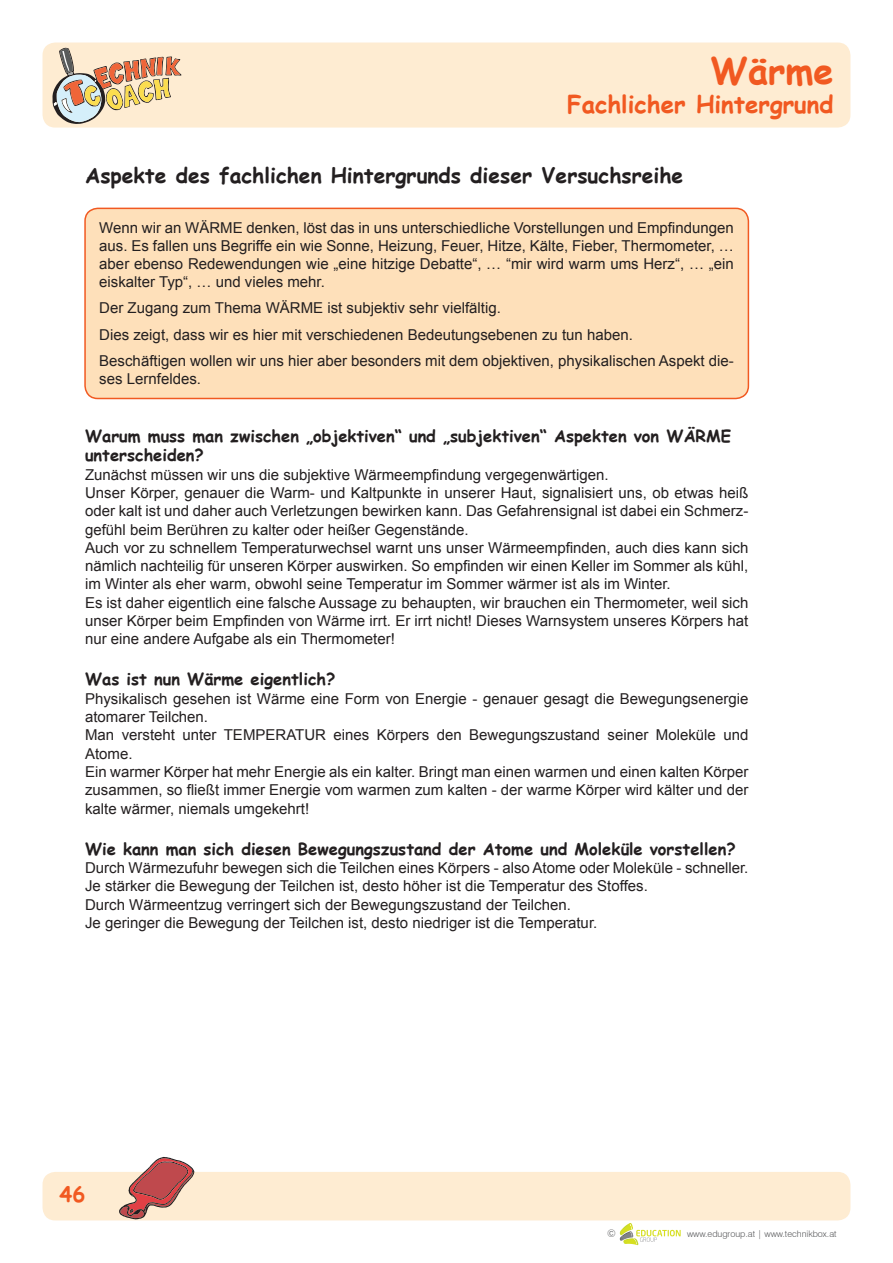
<style>
.page{position:relative;width:893px;height:1263px;background:#fff}
.page>*{position:absolute;margin:0;border:0;box-sizing:border-box;transform-origin:0 0}
.t1{font:700 36px "Comic Sans MS";color:#f15921}
.t2{font:700 24px "Comic Sans MS";color:#f15921}
.t3{font:700 21px "Comic Sans MS";color:#231f20}
.t4{font:700 21px "Comic Sans MS";color:#f15921}
.t5{font:700 16.5px/19.8px "Comic Sans MS";color:#231f20}
.t6{font:15px/18.3px "Arial";color:#231f20}
.t7{font:300 10.5px "Swiss 721 BT";color:#57585a}
.t8{font:300 9px "Swiss 721 BT";color:#57585a}
</style>
<div class="page">
<div style="left:43px;top:43px;width:807px;height:85px;background:#feecd2;border-radius:13px"></div>
<div style="left:43px;top:1172px;width:807px;height:48px;background:#feecd2;border-radius:13px"></div>
<svg style="left:119px;top:1157px;width:75px;height:62px"></svg>
<svg style="left:53px;top:48px;width:128px;height:76px"></svg>
<svg style="left:620px;top:1223px;width:61px;height:22px"></svg>
<div style="left:85px;top:208px;width:663px;height:190px;background:#fee0ba;border-radius:13px"></div>
<div style="left:84px;top:208px;width:665px;height:191px;border:2px solid #f15921;border-radius:13px"></div>
<h1 class="t1" style="left:711px;top:44px;width:124px">Wärme</h1>
<h2 class="t2" style="left:567px;top:86px;width:268px">Fachlicher Hintergrund</h2>
<h3 class="t3" style="left:85px;top:159px;width:600px">Aspekte des fachlichen Hintergrunds dieser Versuchsreihe</h3>
<p class="t6" style="left:99px;top:219px;width:636px;text-align:justify">Wenn wir an WÄRME denken, löst das in uns unterschiedliche Vorstellungen und Empfindungen aus. Es fallen uns Begriffe ein wie Sonne, Heizung, Feuer, Hitze, Kälte, Fieber, Thermometer, … aber ebenso Redewendungen wie „eine hitzige Debatte“, … “mir wird warm ums Herz“, … „ein eiskalter Typ“, … und vieles mehr.</p>
<p class="t6" style="left:99px;top:295px;width:636px;line-height:26.5px">Der Zugang zum Thema WÄRME ist subjektiv sehr vielfältig.<br>Dies zeigt, dass wir es hier mit verschiedenen Bedeutungsebenen zu tun haben.<br>Beschäftigen wollen wir uns hier aber besonders mit dem objektiven, physikalischen Aspekt die-</p>
<p class="t6" style="left:99px;top:370px;width:103px">ses Lernfeldes.</p>
<p class="t5" style="left:85px;top:425px;width:647px">Warum muss man zwischen „objektiven“ und „subjektiven“ Aspekten von WÄRME unterscheiden?</p>
<p class="t6" style="left:85px;top:465px;width:665px">Zunächst müssen wir uns die subjektive Wärmeempfindung vergegenwärtigen.<br>Unser Körper, genauer die Warm- und Kaltpunkte in unserer Haut, signalisiert uns, ob etwas heiß oder kalt ist und daher auch Verletzungen bewirken kann. Das Gefahrensignal ist dabei ein Schmerz&shy;gefühl beim Berühren zu kalter oder heißer Gegenstände.<br>Auch vor zu schnellem Temperaturwechsel warnt uns unser Wärmeempfinden, auch dies kann sich nämlich nachteilig für unseren Körper auswirken. So empfinden wir einen Keller im Sommer als kühl, im Winter als eher warm, obwohl seine Temperatur im Sommer wärmer ist als im Winter.<br>Es ist daher eigentlich eine falsche Aussage zu behaupten, wir brauchen ein Thermometer, weil sich unser Körper beim Empfinden von Wärme irrt. Er irrt nicht! Dieses Warnsystem unseres Körpers hat nur eine andere Aufgabe als ein Thermometer!</p>
<p class="t5" style="left:85px;top:669px;width:252px">Was ist nun Wärme eigentlich?</p>
<p class="t6" style="left:85px;top:689px;width:665px">Physikalisch gesehen ist Wärme eine Form von Energie - genauer gesagt die Bewegungsenergie atomarer Teilchen.<br>Man versteht unter TEMPERATUR eines Körpers den Bewegungszustand seiner Moleküle und Atome.<br>Ein warmer Körper hat mehr Energie als ein kalter. Bringt man einen warmen und einen kalten Körper zusammen, so fließt immer Energie vom warmen zum kalten - der warme Körper wird kälter und der kalte wärmer, niemals umgekehrt!</p>
<p class="t5" style="left:85px;top:838px;width:652px">Wie kann man sich diesen Bewegungszustand der Atome und Moleküle vorstellen?</p>
<p class="t6" style="left:85px;top:859px;width:665px">Durch Wärmezufuhr bewegen sich die Teilchen eines Körpers - also Atome oder Moleküle - schneller.<br>Je stärker die Bewegung der Teilchen ist, desto höher ist die Temperatur des Stoffes.<br>Durch Wärmeentzug verringert sich der Bewegungszustand der Teilchen.<br>Je geringer die Bewegung der Teilchen ist, desto niedriger ist die Temperatur.</p>
<h3 class="t4" style="left:60px;top:1179px;width:27px">46</h3>
<p class="t7" style="left:607px;top:1226px;width:10px">©</p>
<p class="t8" style="left:687px;top:1228px;width:151px">www.edugroup.at | www.technikbox.at</p>
</div>
